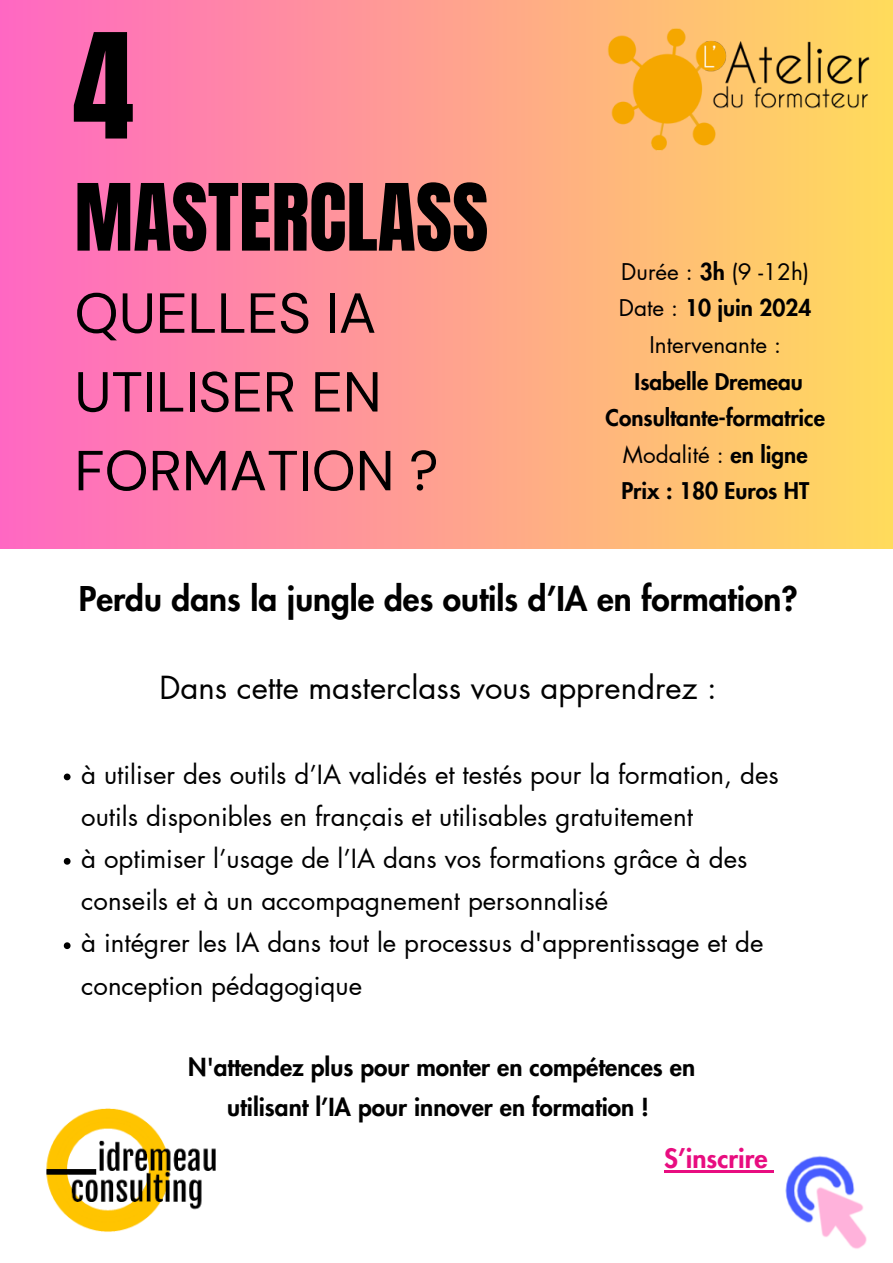
<style>
.page{position:relative;width:893px;height:1263px;background:#fff}
.page>*{position:absolute;margin:0;border:0;box-sizing:border-box;transform-origin:0 0}
.t1{font:123.75px "Anton";color:#000}
.t2{font:78.75px "Anton";color:#000}
.t3{font:56.25px/78.8px "DM Sans";color:#000}
.t4{font:800 33.3px "Futura LT Pro";color:#000}
.t5{font:31.05px "Futura LT Pro";color:#000}
.t6{font:800 26.25px "Futura LT Pro";color:#e80d80}
.t7{font:25.8px/42.2px "Futura LT Pro";color:#000}
.t8{font:800 24.3px/39.9px "Futura LT Pro";color:#000;text-align:center}
.t9{font:800 22.5px/36.6px "Futura LT Pro";color:#000;text-align:center}
.t10{font:22.5px/36.6px "Futura LT Pro";color:#000;text-align:center}
.s1{font-weight:800}
.s2{font-weight:400}
</style>
<div class="page">
<div style="left:0;top:0;width:893px;height:549px;background:linear-gradient(to right,#ff67c3,#ffdc5b)"></div>
<img style="left:607px;top:27px;width:263px;height:124px">
<svg style="left:64px;top:773px;width:7px;height:7px"></svg>
<svg style="left:64px;top:858px;width:7px;height:7px"></svg>
<svg style="left:64px;top:942px;width:7px;height:7px"></svg>
<img style="left:46px;top:1108px;width:170px;height:124px">
<hr style="left:664px;top:1170px;width:103px;height:2px;background:#e80d80">
<svg style="left:767px;top:1170px;width:7px;height:2px"></svg>
<img style="left:785px;top:1156px;width:82px;height:93px">
<h1 class="t1" style="left:73px;top:-2px;width:63px">4</h1>
<h2 class="t2" style="left:74px;top:161px;width:415px">MASTERCLASS</h2>
<h3 class="t3" style="left:74px;top:274px;width:365px">QUELLES IA<br>UTILISER EN<br>FORMATION ?</h3>
<p class="t10" style="left:619px;top:254px;width:194px">Durée : <span class="s1">3h</span> (9 -12h)<br>Date : <span class="s1">10 juin 2024<br></span>Intervenante :</p>
<p class="t9" style="left:605px;top:364px;width:221px">Isabelle Dremeau<br>Consultante-formatrice<br><span class="s2">Modalité :</span> en ligne<br>Prix : 180 Euros HT</p>
<p class="t4" style="left:79px;top:583px;width:720px">Perdu dans la jungle des outils d’IA en formation?</p>
<p class="t5" style="left:160px;top:674px;width:559px">Dans cette masterclass vous apprendrez :</p>
<p class="t7" style="left:81px;top:754px;width:699px">à utiliser des outils d’IA validés et testés pour la formation, des outils disponibles en français et utilisables gratuitement<br>à optimiser l’usage de l’IA dans vos formations grâce à des conseils et à un accompagnement personnalisé<br>à intégrer les IA dans tout le processus d'apprentissage et de conception pédagogique</p>
<p class="t8" style="left:188px;top:1048px;width:508px">N'attendez plus pour monter en compétences en utilisant l’IA pour innover en formation !</p>
<p class="t6" style="left:664px;top:1146px;width:105px">S’inscrire</p>
</div>
